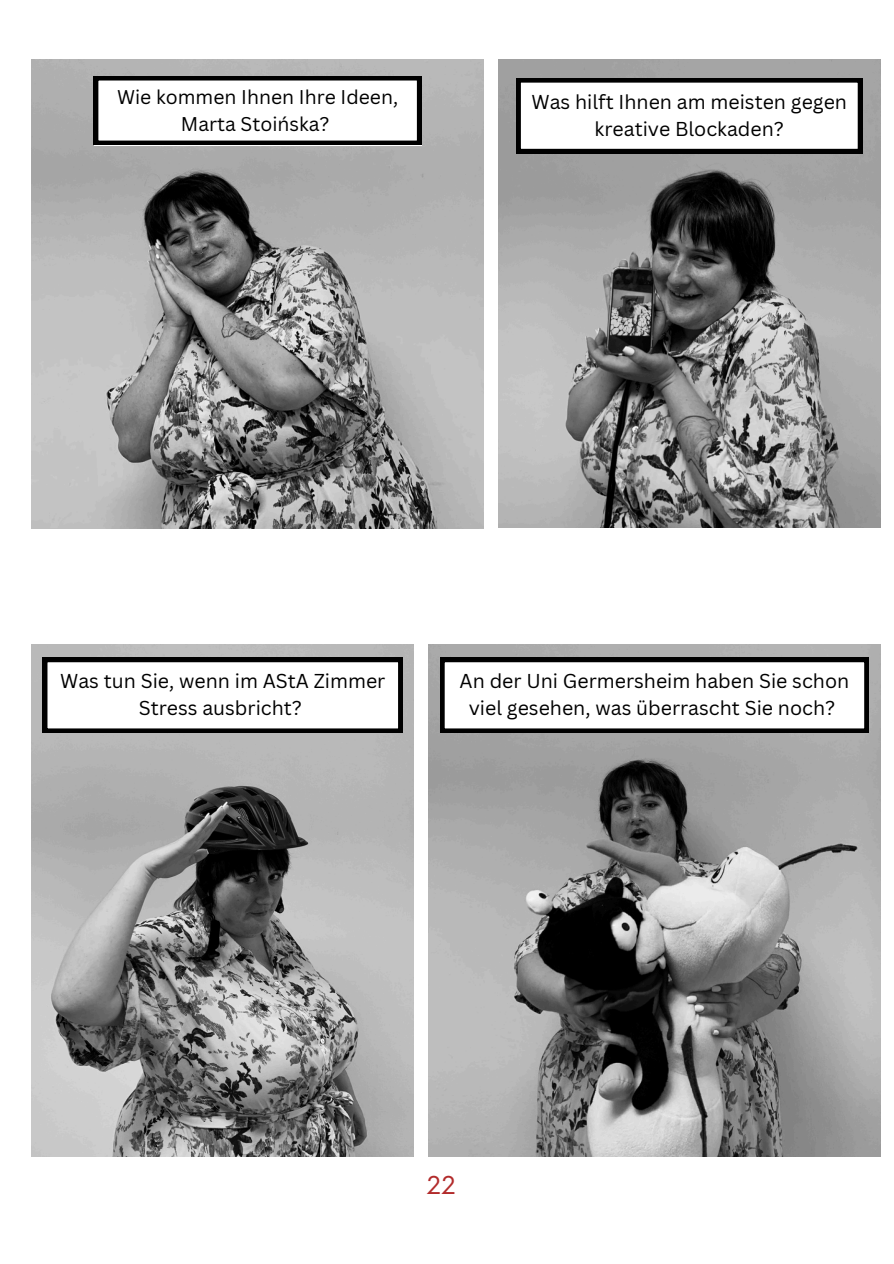
<style>
.page{position:relative;width:894px;height:1264px;background:#fff}
.page>*{position:absolute;margin:0;border:0;box-sizing:border-box;transform-origin:0 0}
.t1{font:24px "Now";color:#b22b2b}
.t2{font:19.5px/27px "Canva Sans";color:#000;text-align:center}
.t3{font:19.35px/26.7px "Canva Sans";color:#000;text-align:center}
</style>
<div class="page">
<img style="left:32px;top:59px;width:451px;height:469px">
<svg style="left:94px;top:76px;width:327px;height:69px"></svg>
<img style="left:498px;top:59px;width:381px;height:469px">
<svg style="left:516px;top:78px;width:345px;height:75px"></svg>
<img style="left:428px;top:644px;width:451px;height:512px">
<svg style="left:440px;top:657px;width:428px;height:76px"></svg>
<img style="left:32px;top:644px;width:381px;height:512px">
<svg style="left:43px;top:657px;width:359px;height:76px"></svg>
<h1 class="t3" style="left:117px;top:83px;width:282px">Wie kommen Ihnen Ihre Ideen,<br>Marta Stoińska?</h1>
<h1 class="t2" style="left:531px;top:87px;width:317px">Was hilft Ihnen am meisten gegen kreative Blockaden?</h1>
<h1 class="t2" style="left:60px;top:667px;width:327px">Was tun Sie, wenn im AStA Zimmer<br>Stress ausbricht?</h1>
<h1 class="t2" style="left:459px;top:667px;width:391px">An der Uni Germersheim haben Sie schon viel gesehen, was überrascht Sie noch?</h1>
<p class="t1" style="left:426px;top:1172px;width:31px">22</p>
</div>
